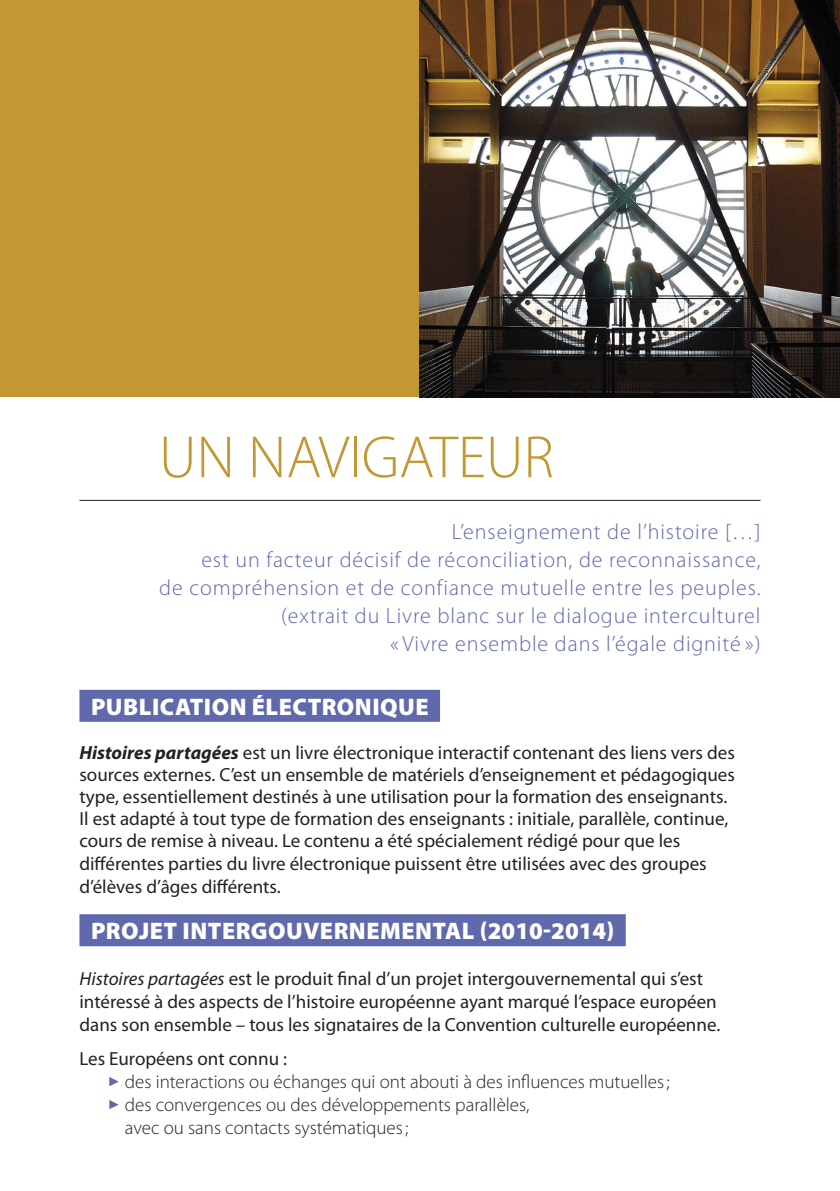
<style>
.page{position:relative;width:840px;height:1191px;background:#fff}
.page>*{position:absolute;margin:0;border:0;box-sizing:border-box;transform-origin:0 0}
.t1{font:300 60px "Myriad Pro";color:#c29734}
.t2{font:900 24px "Myriad Pro";letter-spacing:.02em;color:#fff}
.t3{font:300 22px/28px "Myriad Pro";letter-spacing:.04em;color:#5f69ac;text-align:right}
.t4{font:19px/22.2px "Myriad Pro";color:#222221}
.t5{font:300 19px/23px "Myriad Pro";color:#222221}
.s1{font-weight:700;font-style:italic}
.s2{font-style:italic}
.s3{color:#5f69ac}
</style>
<div class="page">
<div style="left:79px;top:690px;width:361px;height:32px;background:#5f69ac"></div>
<div style="left:79px;top:914px;width:546px;height:32px;background:#5f69ac"></div>
<hr style="left:79px;top:500px;width:681px;height:1px;background:#222221">
<img style="left:419px;top:0;width:420px;height:397px">
<div style="left:0;top:0;width:419px;height:397px;background:#c29734"></div>
<h1 class="t1" style="left:159px;top:421px;width:396px">UN NAVIGATEUR</h1>
<p class="t3" style="left:159px;top:517px;width:602px">L’enseignement de l’histoire […]<br>est un facteur décisif de réconciliation, de reconnaissance,<br>de compréhension et de confiance mutuelle entre les peuples. (extrait du Livre blanc sur le dialogue interculturel<br>« Vivre ensemble dans l’égale dignité »)</p>
<p class="t2" style="left:91px;top:690px;width:339px">PUBLICATION ÉLECTRONIQUE</p>
<p class="t4" style="left:79px;top:741px;width:656px"><span class="s1">Histoires partagées</span> est un livre électronique interactif contenant des liens vers des sources externes. C’est un ensemble de matériels d’enseignement et pédagogiques type, essentiellement destinés à une utilisation pour la formation des enseignants.<br>Il est adapté à tout type de formation des enseignants : initiale, parallèle, continue, cours de remise à niveau. Le contenu a été spécialement rédigé pour que les différentes parties du livre électronique puissent être utilisées avec des groupes d’élèves d’âges différents.</p>
<p class="t2" style="left:91px;top:915px;width:524px">PROJET INTERGOUVERNEMENTAL (2010-2014)</p>
<p class="t4" style="left:79px;top:966px;width:642px;line-height:23px"><span class="s2">Histoires partagées</span> est le produit final d’un projet intergouvernemental qui s’est intéressé à des aspects de l’histoire européenne ayant marqué l’espace européen dans son ensemble – tous les signataires de la Convention culturelle européenne.</p>
<p class="t4" style="left:79px;top:1047px;width:209px">Les Européens ont connu :</p>
<p class="t5" style="left:108px;top:1070px;width:563px"><span class="s3">✓</span> des interactions ou échanges qui ont abouti à des influences mutuelles;</p>
<p class="t5" style="left:125px;top:1093px;width:406px;text-indent:-17px"><span class="s3">✓</span> des convergences ou des développements parallèles, avec ou sans contacts systématiques;</p>
</div>
